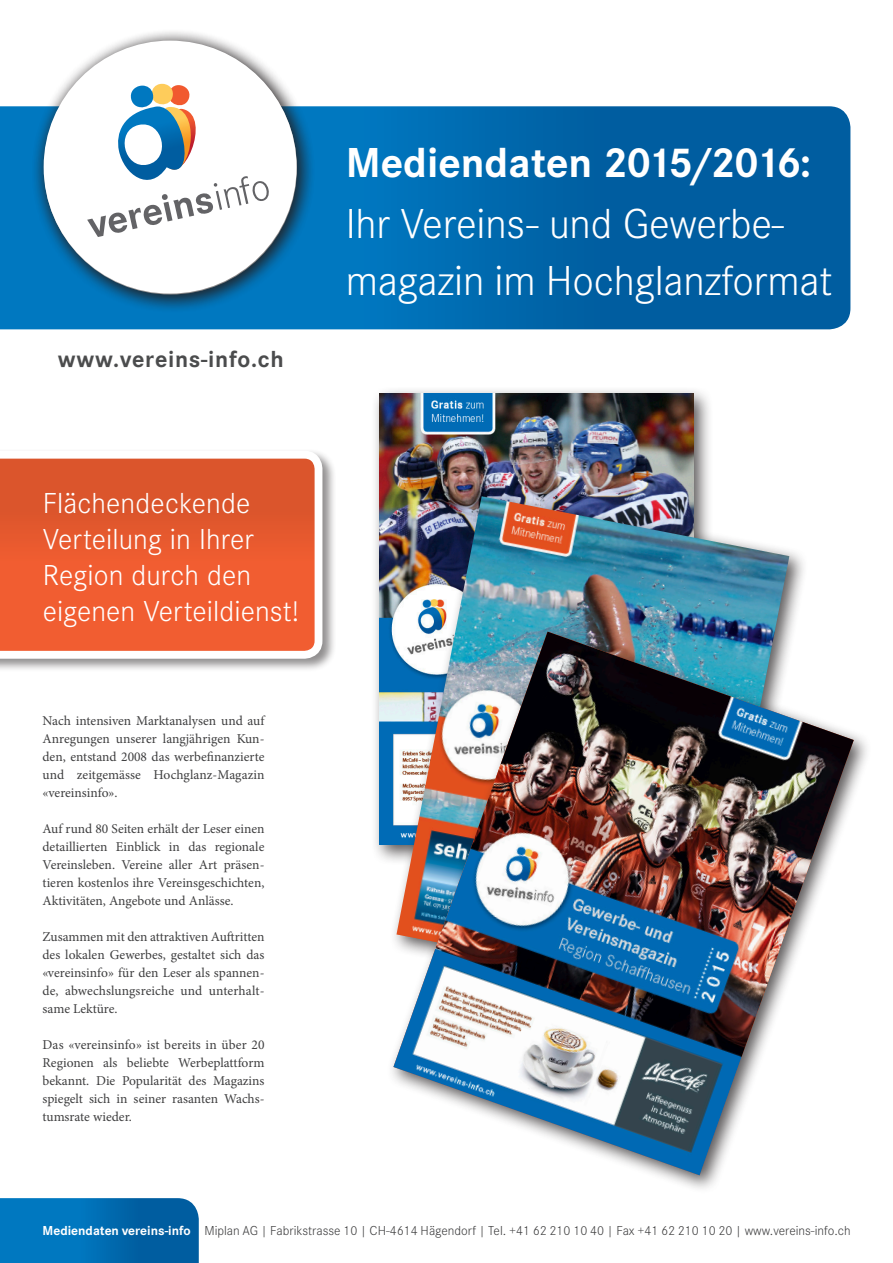
<style>
.page{position:relative;width:893px;height:1263px;background:#fff}
.page>*{position:absolute;margin:0;border:0;box-sizing:border-box;transform-origin:0 0}
.t1{font:300 43.5px/57px "Corporate S";letter-spacing:-.005em;color:#fff}
.t2{font:700 43.5px "Corporate S";color:#fff}
.t3{font:300 30px/36px "Corporate S";letter-spacing:.005em;color:#fff}
.t4{font:700 24px "Corporate S";letter-spacing:.03em;color:#4b4c4d}
.t5{font:13.5px/18px "Minion Pro";color:#3e3e3f;text-align:justify}
.t6{font:300 13.5px "Corporate S";color:#3e3e3f}
.s1{font-weight:700;color:#fff}
</style>
<div class="page">
<svg style="left:0;top:1198px;width:199px;height:65px;background:#026db2"></svg>
<svg style="left:0;top:106px;width:850px;height:223px;background:#0067ac"></svg>
<div style="left:0;top:448px;width:336px;height:225px;background:#231f20;opacity:.5"></div>
<svg style="left:0;top:448px;width:326px;height:215px;background:#e86d48"></svg>
<div style="left:371px;top:385px;width:342px;height:480px;background:#231f20;opacity:.75"></div>
<img style="left:379px;top:393px;width:315px;height:452px">
<div style="left:389px;top:490px;width:419px;height:523px;background:#231f20;opacity:.75"></div>
<img style="left:396px;top:496px;width:393px;height:129px">
<div style="left:386px;top:625px;width:486px;height:569px;background:#231f20;opacity:.75"></div>
<img style="left:393px;top:632px;width:461px;height:543px">
<div style="left:31px;top:28px;width:284px;height:284px;background:#231f20;opacity:.75"></div>
<div style="left:48px;top:45px;width:244px;height:244px;background:#fff;border-radius:50%"></div>
<div style="left:44px;top:41px;width:253px;height:253px;border:9px solid #fff;border-radius:50%"></div>
<svg style="left:79px;top:84px;width:193px;height:164px"></svg>
<p class="t4" style="left:58px;top:340px;width:228px">www.vereins-info.ch</p>
<p class="t3" style="left:43px;top:484px;width:258px">Flächendeckende<br>Verteilung in Ihrer<br>Region durch den eigenen Verteildienst!</p>
<p class="t5" style="left:43px;top:712px;width:223px">Nach intensiven Marktanalysen und auf Anregungen unserer langjährigen Kun&shy;den, entstand 2008 das werbefinanzierte und zeitgemässe Hochglanz-Magazin «vereinsinfo».</p>
<p class="t5" style="left:43px;top:820px;width:223px">Auf rund 80 Seiten erhält der Leser einen detaillierten Einblick in das regionale Vereinsleben. Vereine aller Art präsen&shy;tieren kostenlos ihre Vereinsgeschichten, Aktivitäten, Angebote und Anlässe.</p>
<p class="t5" style="left:43px;top:928px;width:223px">Zusammen mit den attraktiven Auftritten des lokalen Gewerbes, gestaltet sich das «vereinsinfo» für den Leser als spannen&shy;de, abwechslungsreiche und unterhalt&shy;same Lektüre.</p>
<p class="t5" style="left:43px;top:1036px;width:223px">Das «vereinsinfo» ist bereits in über 20<br>Regionen als beliebte Werbeplattform bekannt. Die Popularität des Magazins spiegelt sich in seiner rasanten Wachs&shy;tumsrate wieder.</p>
<p class="t2" style="left:346px;top:128px;width:467px">Mediendaten 2015/2016:</p>
<p class="t1" style="left:346px;top:193px;width:488px">Ihr Vereins- und Gewerbe&shy;magazin im Hochglanzformat</p>
<p class="t6" style="left:43px;top:1220px;width:810px"><span class="s1">Mediendaten vereins-info</span> Miplan AG | Fabrikstrasse 10 | CH-4614 Hägendorf | Tel. +41 62 210 10 40 | Fax +41 62 210 10 20 | www.vereins-info.ch</p>
</div>
